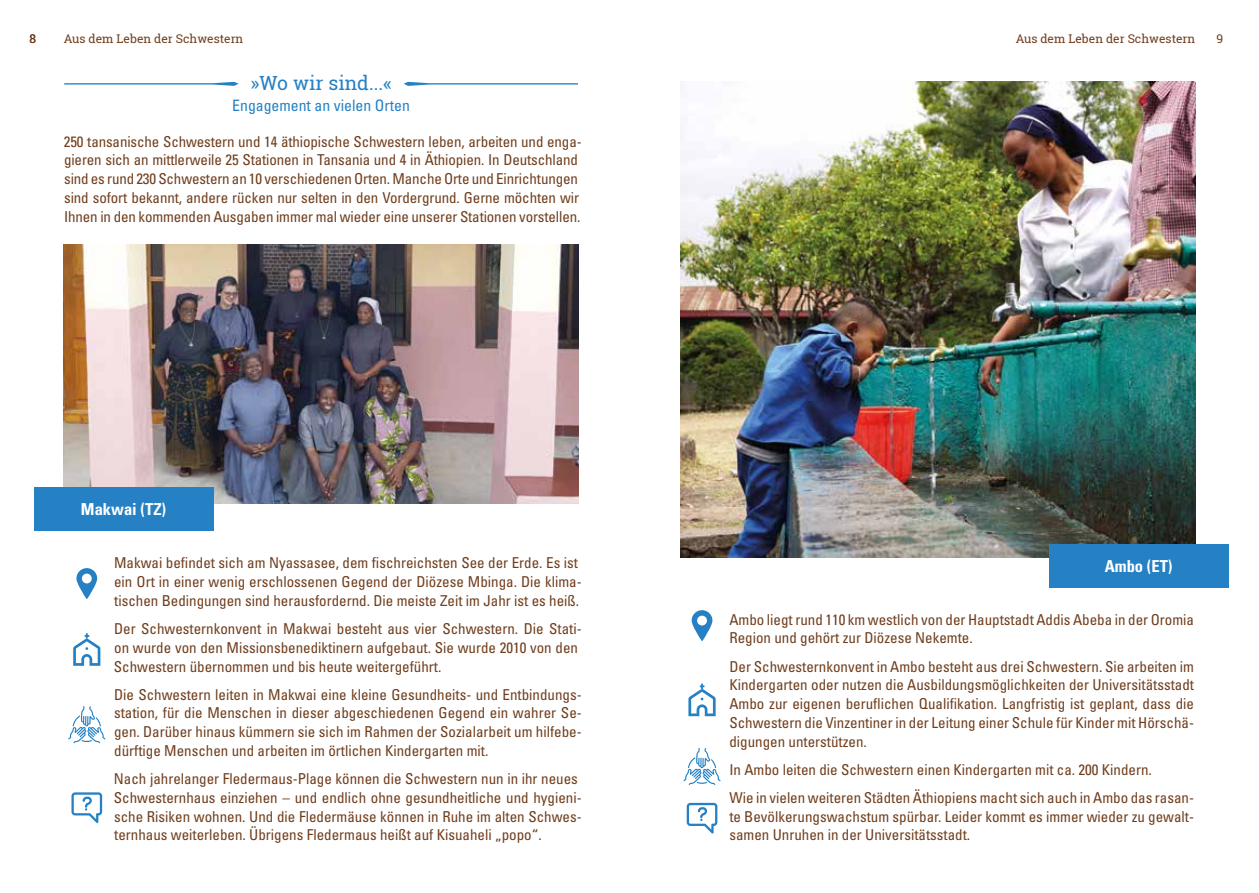
<style>
.page{position:relative;width:1259px;height:893px;background:#fff}
.page>*{position:absolute;margin:0;border:0;box-sizing:border-box;transform-origin:0 0}
.t1{font:19.5px "Roboto Slab";color:#2581c4}
.t2{font:700 condensed 16.5px "Univers";color:#fff}
.t3{font:condensed 15.75px "Univers";color:#2581c4}
.t4{font:condensed 15px/18.8px "Univers";color:#703e1d}
.t5{font:12px "Roboto Slab";color:#703e1d}
</style>
<div class="page">
<svg style="left:64px;top:82px;width:175px;height:4px"></svg>
<svg style="left:404px;top:82px;width:174px;height:4px"></svg>
<img style="left:64px;top:244px;width:514px;height:259px">
<div style="left:34px;top:487px;width:179px;height:44px;background:#2581c4"></div>
<svg style="left:68px;top:706px;width:37px;height:37px"></svg>
<svg style="left:73px;top:633px;width:27px;height:33px"></svg>
<svg style="left:71px;top:792px;width:31px;height:31px"></svg>
<svg style="left:76px;top:568px;width:21px;height:31px"></svg>
<img style="left:680px;top:82px;width:515px;height:476px">
<div style="left:1049px;top:544px;width:179px;height:43px;background:#2581c4"></div>
<svg style="left:683px;top:748px;width:37px;height:37px"></svg>
<svg style="left:688px;top:684px;width:27px;height:32px"></svg>
<svg style="left:686px;top:803px;width:31px;height:31px"></svg>
<svg style="left:691px;top:610px;width:21px;height:31px"></svg>
<p class="t5" style="left:30px;top:30px;width:8px">8</p>
<p class="t5" style="left:64px;top:30px;width:181px">Aus dem Leben der Schwestern</p>
<p class="t5" style="left:1015px;top:30px;width:181px">Aus dem Leben der Schwestern</p>
<p class="t5" style="left:1216px;top:30px;width:8px">9</p>
<h1 class="t1" style="left:250px;top:70px;width:143px">»Wo wir sind...«</h1>
<p class="t3" style="left:232px;top:96px;width:179px">Engagement an vielen Orten</p>
<p class="t4" style="left:64px;top:132px;width:519px">250 tansanische Schwestern und 14 äthiopische Schwestern leben, arbeiten und enga&shy;gieren sich an mittlerweile 25 Stationen in Tansania und 4 in Äthiopien. In Deutschland sind es rund 230 Schwestern an 10 verschiedenen Orten. Manche Orte und Einrichtungen sind sofort bekannt, andere rücken nur selten in den Vordergrund. Gerne möchten wir Ihnen in den kommenden Ausgaben immer mal wieder eine unserer Stationen vorstellen.</p>
<p class="t2" style="left:81px;top:499px;width:87px">Makwai (TZ)</p>
<p class="t4" style="left:114px;top:553px;width:469px">Makwai befindet sich am Nyassasee, dem fischreichsten See der Erde. Es ist ein Ort in einer wenig erschlossenen Gegend der Diözese Mbinga. Die klima&shy;tischen Bedingungen sind herausfordernd. Die meiste Zeit im Jahr ist es heiß.</p>
<p class="t4" style="left:114px;top:619px;width:469px">Der Schwesternkonvent in Makwai besteht aus vier Schwestern. Die Stati&shy;on wurde von den Missionsbenediktinern aufgebaut. Sie wurde 2010 von den<br>Schwestern übernommen und bis heute weitergeführt.</p>
<p class="t4" style="left:114px;top:685px;width:469px;text-align:justify">Die Schwestern leiten in Makwai eine kleine Gesundheits- und Entbindungs&shy;station, für die Menschen in dieser abgeschiedenen Gegend ein wahrer Se&shy;gen. Darüber hinaus kümmern sie sich im Rahmen der Sozialarbeit um hilfebe&shy;dürftige Menschen und arbeiten im örtlichen Kindergarten mit.</p>
<p class="t4" style="left:114px;top:769px;width:469px">Nach jahrelanger Fledermaus-Plage können die Schwestern nun in ihr neues Schwesternhaus einziehen – und endlich ohne gesundheitliche und hygieni&shy;sche Risiken wohnen. Und die Fledermäuse können in Ruhe im alten Schwes&shy;ternhaus weiterleben. Übrigens Fledermaus heißt auf Kisuaheli „popo“.</p>
<p class="t2" style="left:1104px;top:556px;width:69px">Ambo (ET)</p>
<p class="t4" style="left:729px;top:610px;width:466px">Ambo liegt rund 110 km westlich von der Hauptstadt Addis Abeba in der Oromia<br>Region und gehört zur Diözese Nekemte.</p>
<p class="t4" style="left:729px;top:657px;width:466px;text-align:justify">Der Schwesternkonvent in Ambo besteht aus drei Schwestern. Sie arbeiten im Kindergarten oder nutzen die Ausbildungsmöglichkeiten der Universitätsstadt Ambo zur eigenen beruflichen Qualifikation. Langfristig ist geplant, dass die Schwestern die Vinzentiner in der Leitung einer Schule für Kinder mit Hörschä&shy;digungen unterstützen.</p>
<p class="t4" style="left:729px;top:755px;width:466px;line-height:28.2px">In Ambo leiten die Schwestern einen Kindergarten mit ca. 200 Kindern.<br>Wie in vielen weiteren Städten Äthiopiens macht sich auch in Ambo das rasan-</p>
<p class="t4" style="left:729px;top:807px;width:466px">te Bevölkerungswachstum spürbar. Leider kommt es immer wieder zu gewalt&shy;samen Unruhen in der Universitätsstadt.</p>
</div>
